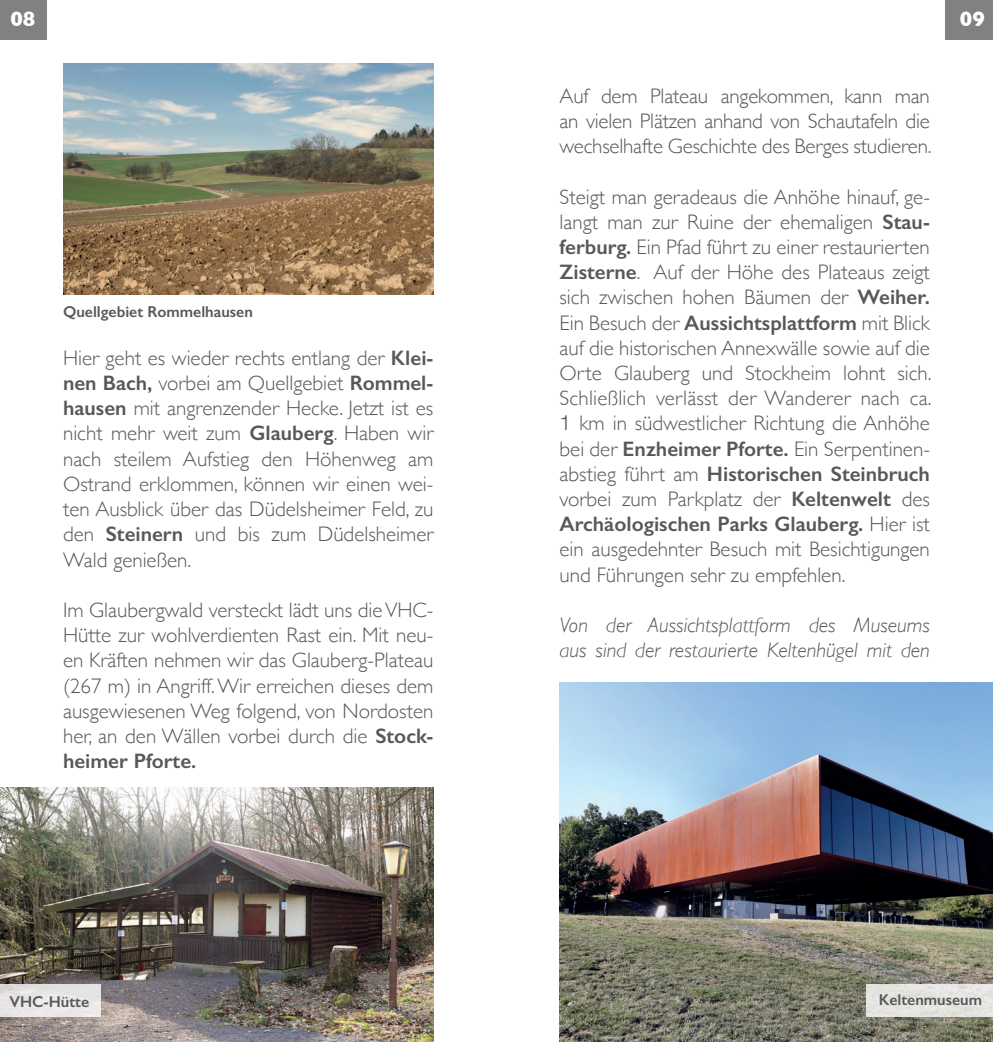
<style>
.page{position:relative;width:993px;height:1042px;background:#fff}
.page>*{position:absolute;margin:0;border:0;box-sizing:border-box;transform-origin:0 0}
.t1{font:300 21px/25.2px "Gill Sans";color:#57585a;text-align:justify}
.t2{font:italic 300 21px/25.2px "Gill Sans";color:#57585a}
.t3{font:700 21px "Gill Sans";color:#fff}
.t4{font:600 15.75px "Gill Sans";color:#57585a}
.s1{font-weight:600}
.s2{font-family:"Helvetica Neue"}
</style>
<div class="page">
<img style="left:63px;top:63px;width:370px;height:232px">
<img style="left:0;top:788px;width:433px;height:254px">
<img style="left:559px;top:682px;width:433px;height:360px">
<div style="left:0;top:0;width:47px;height:40px;background:#818183"></div>
<div style="left:945px;top:0;width:47px;height:40px;background:#818183"></div>
<div style="left:0;top:984px;width:101px;height:33px;background:#e8e6e5"></div>
<div style="left:865px;top:984px;width:127px;height:33px;background:#e5e5e1"></div>
<p class="t3" style="left:10px;top:2px;width:26px">08</p>
<p class="t3" style="left:959px;top:2px;width:26px">09</p>
<p class="t4" style="left:63px;top:302px;width:191px">Quellgebiet Rommelhausen</p>
<p class="t1" style="left:63px;top:344px;width:372px">Hier geht es wieder rechts entlang der <span class="s1">Klei&shy;nen Bach,</span> vorbei am Quellgebiet <span class="s1">Rommel&shy;hausen</span> mit angrenzender Hecke. Jetzt ist es nicht mehr weit zum <span class="s1">Glauberg</span>. Haben wir nach steilem Aufstieg den Höhenweg am Ostrand erklommen, können wir einen wei&shy;ten Ausblick über das Düdelsheimer Feld, zu den <span class="s1">Steinern</span> und bis zum Düdelsheimer Wald genießen.</p>
<p class="t1" style="left:63px;top:596px;width:372px">Im Glaubergwald versteckt lädt uns die VHC-Hütte zur wohlverdienten Rast ein. Mit neu&shy;en Kräften nehmen wir das Glauberg-Plateau (267 m) in Angriff. Wir erreichen dieses dem ausgewiesenen Weg folgend, von Nordosten her, an den Wällen vorbei durch die <span class="s1">Stock&shy;heimer Pforte.</span></p>
<p class="t1" style="left:559px;top:82px;width:373px">Auf dem Plateau angekommen, kann man an vielen Plätzen anhand von Schautafeln die wechselhafte Geschichte des Berges studieren.</p>
<p class="t1" style="left:559px;top:183px;width:373px">Steigt man geradeaus die Anhöhe hinauf, ge&shy;langt man zur Ruine der ehemaligen <span class="s1">Stau&shy;ferburg.</span> Ein Pfad führt zu einer restaurierten <span class="s1">Zisterne</span>. Auf der Höhe des Plateaus zeigt sich zwischen hohen Bäumen der <span class="s1">Weiher.<br></span>Ein Besuch der <span class="s1">Aussichtsplattform</span> mit Blick auf die historischen Annexwälle sowie auf die Orte Glauberg und Stockheim lohnt sich.<br>Schließlich verlässt der Wanderer nach ca.<br><span class="s2">1</span> km in südwestlicher Richtung die Anhöhe bei der <span class="s1">Enzheimer Pforte.</span> Ein Serpentinen&shy;abstieg führt am <span class="s1">Historischen Steinbruch </span>vorbei zum Parkplatz der <span class="s1">Keltenwelt</span> des <span class="s1">Archäologischen Parks Glauberg.</span> Hier ist ein ausgedehnter Besuch mit Besichtigungen und Führungen sehr zu empfehlen.</p>
<p class="t2" style="left:559px;top:612px;width:372px">Von der Aussichtsplattform des Museums aus sind der restaurierte Keltenhügel mit den</p>
<p class="t4" style="left:10px;top:991px;width:81px">VHC-Hütte</p>
<p class="t4" style="left:878px;top:990px;width:105px">Keltenmuseum</p>
</div>
